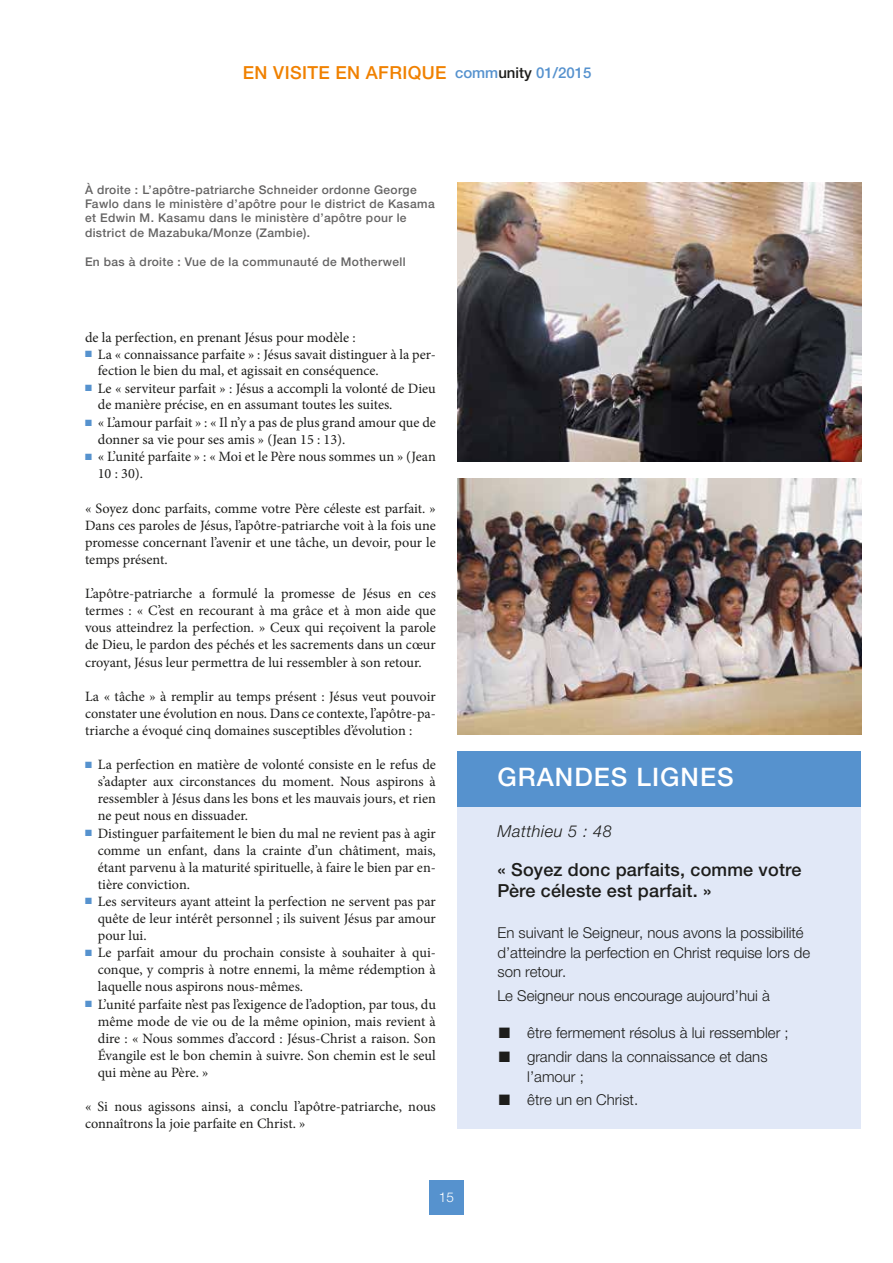
<style>
.page{position:relative;width:893px;height:1263px;background:#fff}
.page>*{position:absolute;margin:0;border:0;box-sizing:border-box;transform-origin:0 0}
.t1{font:500 25.5px "Helvetica Neue LTW1 G";letter-spacing:.04em;color:#fff}
.t2{font:500 18px/21px "Helvetica Neue LTW1 G";letter-spacing:.01em;color:#1d1d1b}
.t3{font:500 18px "Helvetica Neue LTW1 G";letter-spacing:.02em;color:#f08100}
.t4{font:italic 300 16.5px "Helvetica Neue LTW1 G";letter-spacing:.03em;color:#1d1d1b}
.t5{font:300 15px/19.5px "Helvetica Neue LTW1 G";color:#1d1d1b}
.t6{font:14.25px/17.1px "Minion Pro";color:#1d1d1b;text-align:justify}
.t7{font:300 13.5px "Helvetica Neue LTW1 G";color:#fff}
.t8{font:500 12px/14.4px "Helvetica Neue LTW1 G";letter-spacing:.03em;color:#646363}
.s1{font-size:15px;color:#5692ce}
.s2{font-size:15px;color:#1d1d1b}
.s3{color:#5692ce}
</style>
<div class="page">
<div style="left:429px;top:1180px;width:34px;height:34px;background:#5692ce"></div>
<img style="left:457px;top:478px;width:404px;height:257px">
<div style="left:457px;top:752px;width:404px;height:376px;background:#e1e8f7"></div>
<div style="left:457px;top:752px;width:404px;height:55px;background:#5692ce"></div>
<img style="left:457px;top:183px;width:404px;height:278px">
<p class="t3" style="left:243px;top:61px;width:350px">EN VISITE EN AFRIQUE <span class="s1">comm</span><span class="s2">unity</span> <span class="s1">01/2015</span></p>
<p class="t8" style="left:85px;top:182px;width:351px">À droite : L’apôtre-patriarche Schneider ordonne George Fawlo dans le ministère d’apôtre pour le district de Kasama et Edwin M. Kasamu dans le ministère d’apôtre pour le district de Mazabuka/Monze (Zambie).</p>
<p class="t8" style="left:85px;top:254px;width:322px">En bas à droite : Vue de la communauté de Motherwell</p>
<p class="t6" style="left:85px;top:329px;width:272px">de la perfection, en prenant Jésus pour modèle :</p>
<p class="t6" style="left:98px;top:346px;width:340px;line-height:16.5px;text-indent:-13px"><span class="s3">■</span> La « connaissance parfaite » : Jésus savait distinguer à la per&shy;fection le bien du mal, et agissait en conséquence.</p>
<p class="t6" style="left:98px;top:380px;width:340px;line-height:16.5px;text-indent:-13px"><span class="s3">■</span> Le « serviteur parfait » : Jésus a accompli la volonté de Dieu de manière précise, en en assumant toutes les suites.</p>
<p class="t6" style="left:98px;top:414px;width:340px;line-height:16.5px;text-indent:-13px"><span class="s3">■</span> « L’amour parfait » : « Il n’y a pas de plus grand amour que de donner sa vie pour ses amis » (Jean 15 : 13).</p>
<p class="t6" style="left:98px;top:449px;width:340px;line-height:16.5px;text-indent:-13px"><span class="s3">■</span> « L’unité parfaite » : « Moi et le Père nous sommes un » (Jean<br>10 : 30).</p>
<p class="t6" style="left:85px;top:500px;width:352px">« Soyez donc parfaits, comme votre Père céleste est parfait. » Dans ces paroles de Jésus, l’apôtre-patriarche voit à la fois une promesse concernant l’avenir et une tâche, un devoir, pour le temps présent.</p>
<p class="t6" style="left:85px;top:585px;width:352px">L’apôtre-patriarche a formulé la promesse de Jésus en ces termes : « C’est en recourant à ma grâce et à mon aide que vous atteindrez la perfection. » Ceux qui reçoivent la parole de Dieu, le pardon des péchés et les sacrements dans un cœur croyant, Jésus leur permettra de lui ressembler à son retour.</p>
<p class="t6" style="left:85px;top:688px;width:352px">La « tâche » à remplir au temps présent : Jésus veut pouvoir constater une évolution en nous. Dans ce contexte, l’apôtre-pa&shy;triarche a évoqué cinq domaines susceptibles d’évolution :</p>
<p class="t6" style="left:98px;top:756px;width:340px;text-indent:-13px"><span class="s3">■</span> La perfection en matière de volonté consiste en le refus de s’adapter aux circonstances du moment. Nous aspirons à ressembler à Jésus dans les bons et les mauvais jours, et rien ne peut nous en dissuader.</p>
<p class="t6" style="left:98px;top:824px;width:340px;text-indent:-13px"><span class="s3">■</span> Distinguer parfaitement le bien du mal ne revient pas à agir comme un enfant, dans la crainte d’un châtiment, mais, étant parvenu à la maturité spirituelle, à faire le bien par en&shy;tière conviction.</p>
<p class="t6" style="left:98px;top:893px;width:340px;text-indent:-13px"><span class="s3">■</span> Les serviteurs ayant atteint la perfection ne servent pas par quête de leur intérêt personnel ; ils suivent Jésus par amour pour lui.</p>
<p class="t6" style="left:98px;top:944px;width:340px;text-indent:-13px"><span class="s3">■</span> Le parfait amour du prochain consiste à souhaiter à qui&shy;conque, y compris à notre ennemi, la même rédemption à laquelle nous aspirons nous-mêmes.</p>
<p class="t6" style="left:98px;top:995px;width:340px;text-indent:-13px"><span class="s3">■</span> L’unité parfaite n’est pas l’exigence de l’adoption, par tous, du même mode de vie ou de la même opinion, mais revient à dire : « Nous sommes d’accord : Jésus-Christ a raison. Son Évangile est le bon chemin à suivre. Son chemin est le seul qui mène au Père. »</p>
<p class="t6" style="left:85px;top:1098px;width:352px">« Si nous agissons ainsi, a conclu l’apôtre-patriarche, nous connaîtrons la joie parfaite en Christ. »</p>
<p class="t7" style="left:439px;top:1189px;width:17px">15</p>
<h1 class="t1" style="left:497px;top:762px;width:238px">GRANDES LIGNES</h1>
<p class="t4" style="left:497px;top:821px;width:116px">Matthieu 5 : 48</p>
<p class="t2" style="left:497px;top:859px;width:305px">« Soyez donc parfaits, comme votre<br>Père céleste est parfait. »</p>
<p class="t5" style="left:497px;top:923px;width:314px">En suivant le Seigneur, nous avons la possibilité d’atteindre la perfection en Christ requise lors de son retour.</p>
<p class="t5" style="left:497px;top:986px;width:274px">Le Seigneur nous encourage aujourd’hui à</p>
<p class="t5" style="left:499px;top:1023px;width:291px">■ être fermement résolus à lui ressembler ;</p>
<p class="t5" style="left:527px;top:1047px;width:242px;text-indent:-28px">■ grandir dans la connaissance et dans l’amour ;</p>
<p class="t5" style="left:499px;top:1090px;width:141px">■ être un en Christ.</p>
</div>
